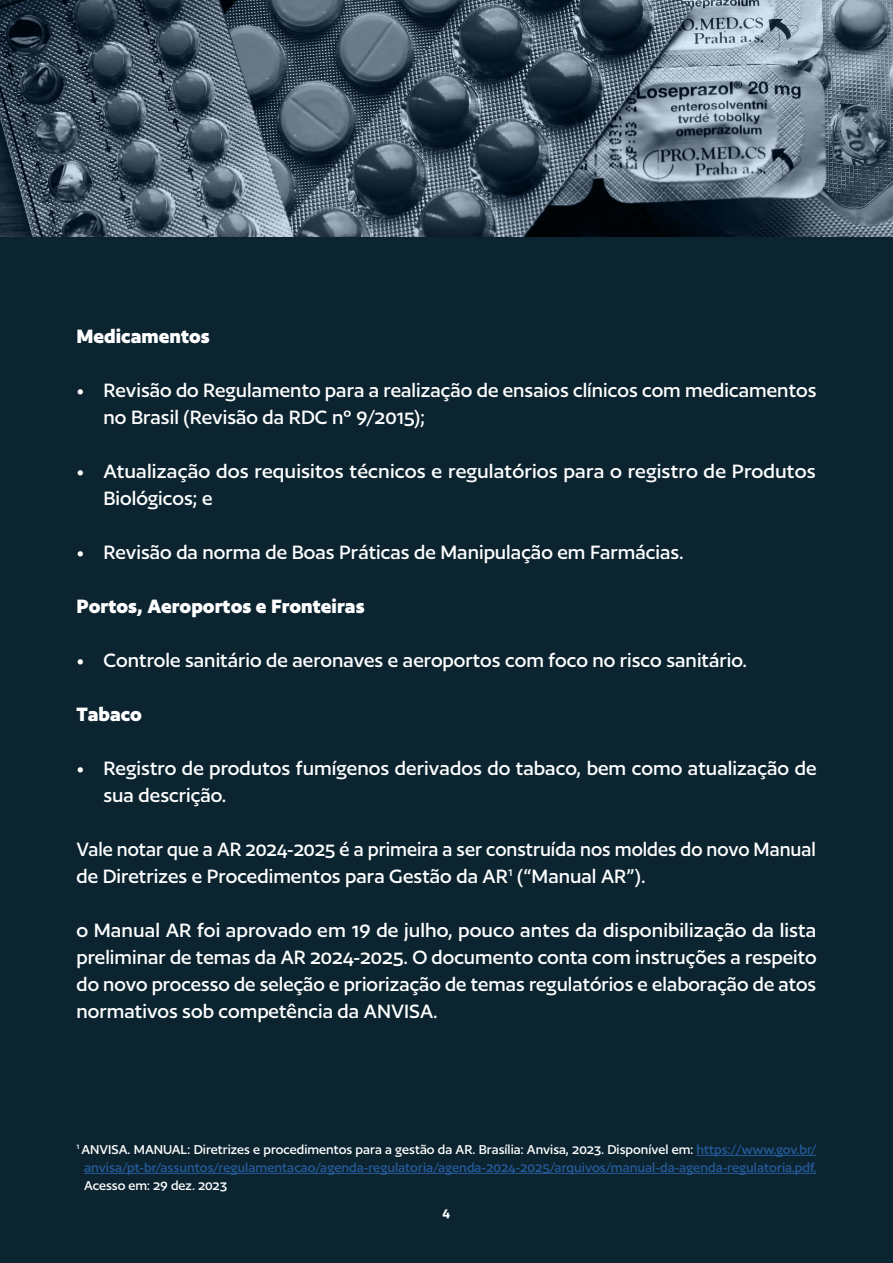
<style>
.page{position:relative;width:893px;height:1263px;background:#0b2430}
.page>*{position:absolute;margin:0;border:0;box-sizing:border-box;transform-origin:0 0}
.t1{font:500 22.5px/27px "Author";color:#fff}
.t2{font:500 22.5px/27px "Author";color:#fff;scale:.96 1}
.t3{font:700 22.5px "Author";color:#fff}
.t4{font:500 15px/18px "Author";color:#275b9b;text-align:center}
.t5{font:500 15px "Author";color:#fff}
.t6{font:600 15px "Author";color:#fff}
.s1{color:#fff}
</style>
<div class="page">
<img style="left:0;top:0;width:893px;height:236px">
<hr style="left:697px;top:1155px;width:119px;height:1px;background:#275b9b">
<hr style="left:84px;top:1173px;width:732px;height:1px;background:#275b9b">
<p class="t3" style="left:77px;top:325px;width:135px">Medicamentos</p>
<p class="t1" style="left:104px;top:377px;width:714px;text-indent:-27px">• Revisão do Regulamento para a realização de ensaios clínicos com medicamentos no Brasil (Revisão da RDC nº 9/2015);</p>
<p class="t1" style="left:104px;top:458px;width:714px;text-indent:-27px">• Atualização dos requisitos técnicos e regulatórios para o registro de Produtos<br>Biológicos; e</p>
<p class="t1" style="left:77px;top:539px;width:609px">• Revisão da norma de Boas Práticas de Manipulação em Farmácias.</p>
<p class="t3" style="left:77px;top:595px;width:290px">Portos, Aeroportos e Fronteiras</p>
<p class="t1" style="left:77px;top:647px;width:672px">• Controle sanitário de aeronaves e aeroportos com foco no risco sanitário.</p>
<p class="t3" style="left:77px;top:703px;width:67px">Tabaco</p>
<p class="t1" style="left:104px;top:755px;width:715px;text-indent:-27px">• Registro de produtos fumígenos derivados do tabaco, bem como atualização de sua descrição.</p>
<p class="t2" style="left:77px;top:836px;width:772px">Vale notar que a AR 2024-2025 é a primeira a ser construída nos moldes do novo Manual de Diretrizes e Procedimentos para Gestão da AR<sup>1</sup> (“Manual AR”).</p>
<p class="t1" style="left:77px;top:917px;width:742px;text-align:justify">o Manual AR foi aprovado em 19 de julho, pouco antes da disponibilização da lista preliminar de temas da AR 2024-2025. O documento conta com instruções a respeito do novo processo de seleção e priorização de temas regulatórios e elaboração de atos normativos sob competência da ANVISA.</p>
<p class="t4" style="left:77px;top:1140px;width:741px"><sup>1</sup> <span class="s1">ANVISA. MANUAL: Diretrizes e procedimentos para a gestão da AR. Brasília: Anvisa, 2023. Disponível em:</span> https://www.gov.br/ anvisa/pt-br/assuntos/regulamentacao/agenda-regulatoria/agenda-2024-2025/arquivos/manual-da-agenda-regulatoria.pdf.</p>
<p class="t5" style="left:84px;top:1178px;width:145px">Acesso em: 29 dez. 2023</p>
<p class="t6" style="left:443px;top:1205px;width:9px">4</p>
</div>
